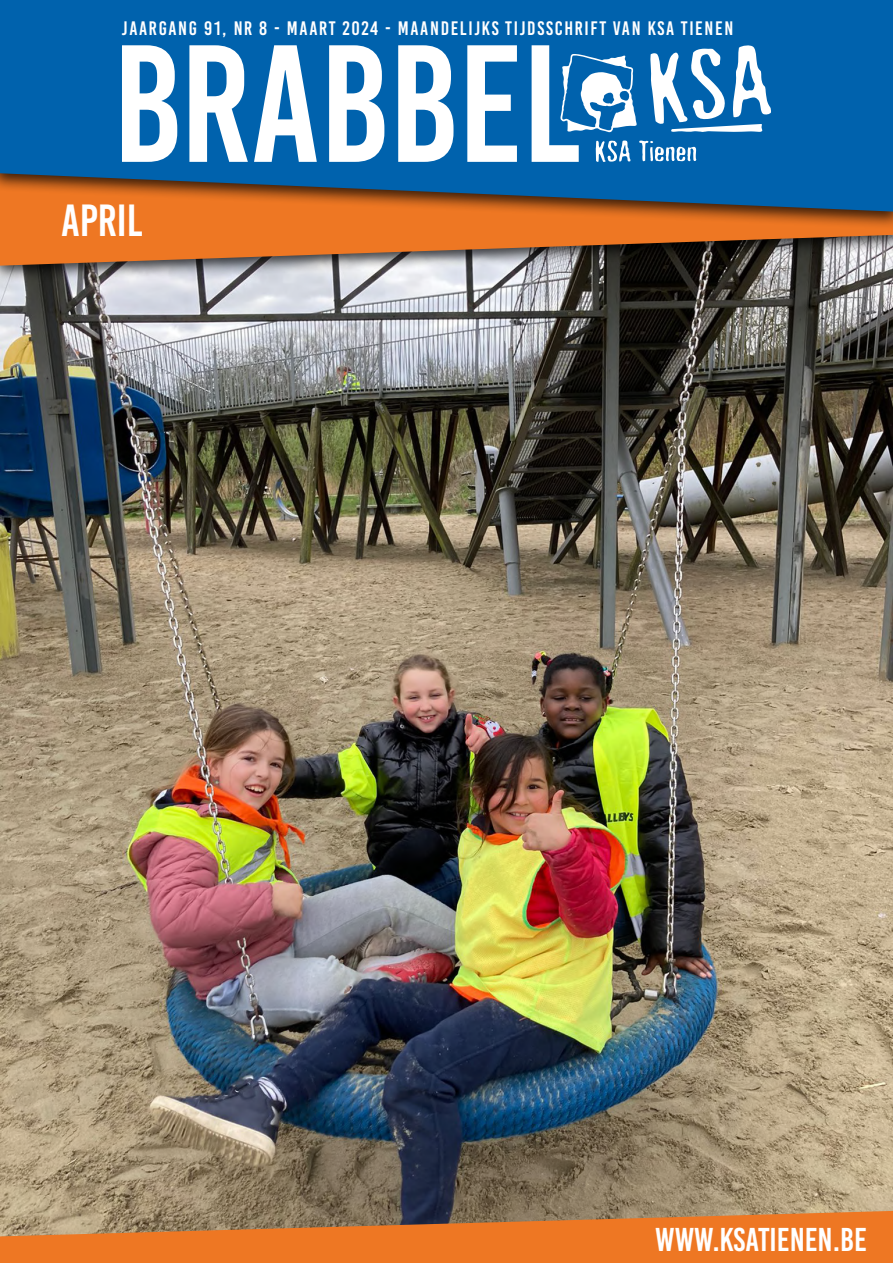
<style>
.page{position:relative;width:893px;height:1263px;background:#fff}
.page>*{position:absolute;margin:0;border:0;box-sizing:border-box;transform-origin:0 0}
.t1{font:45px "Bebas Kai";color:#fff}
.t2{font:33px "Bebas Kai";color:#fff}
.t3{font:19.5px "Bebas Kai";letter-spacing:.085em;color:#fff}
</style>
<div class="page">
<img style="left:0;top:283px;width:893px;height:928px">
<svg style="left:0;top:1211px;width:893px;height:52px;background:#d67933"></svg>
<div style="left:0;top:152px;width:893px;height:131px;background:#000;opacity:.75"></div>
<svg style="left:0;top:229px;width:893px;height:37px;background:#b26e3e"></svg>
<div style="left:0;top:0;width:893px;height:229px;background:#000;opacity:.75"></div>
<svg style="left:0;top:0;width:893px;height:212px;background:#1a6197"></svg>
<svg style="left:122px;top:45px;width:457px;height:117px"></svg>
<svg style="left:560px;top:54px;width:77px;height:79px"></svg>
<svg style="left:650px;top:44px;width:121px;height:88px"></svg>
<svg style="left:596px;top:141px;width:34px;height:21px"></svg>
<svg style="left:639px;top:141px;width:57px;height:20px"></svg>
<p class="t3" style="left:122px;top:17px;width:613px">JAARGANG 91, NR 8 - MAART 2024 - MAANDELIJKS TIJDSSCHRIFT VAN KSA TIENEN</p>
<h1 class="t1" style="left:61px;top:196px;width:83px">April</h1>
<h2 class="t2" style="left:655px;top:1222px;width:213px">WWW.KSATIENEN.BE</h2>
</div>
